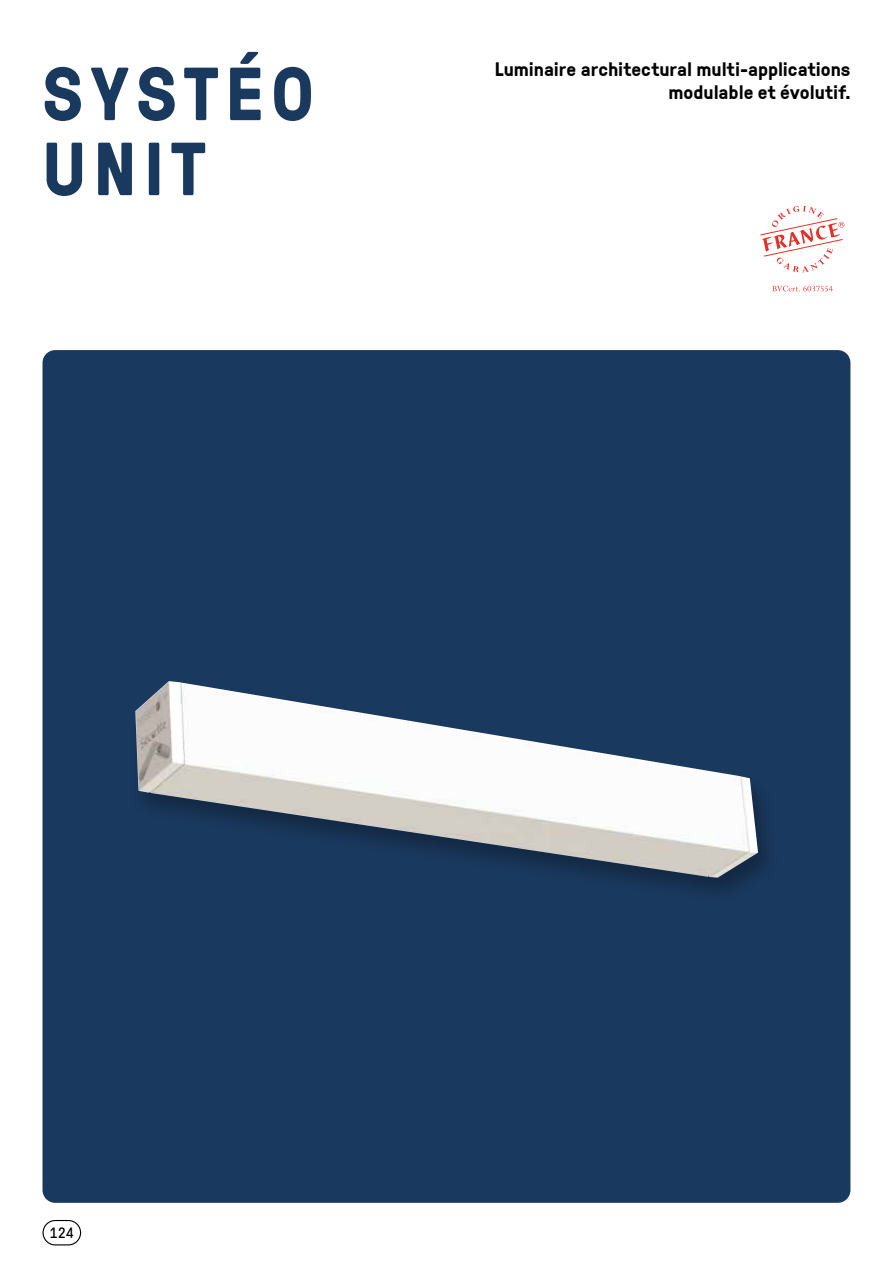
<style>
.page{position:relative;width:893px;height:1263px;background:#fff}
.page>*{position:absolute;margin:0;border:0;box-sizing:border-box;transform-origin:0 0}
.t1{font:700 75px/75px "GT Pressura";letter-spacing:.095em;color:#1a395e}
.t2{font:700 19.5px/23.4px "GT Pressura";color:#000;text-align:right}
.t3{font:15px "GT Pressura Pro Mono";color:#000}
</style>
<div class="page">
<div style="left:43px;top:1220px;width:38px;height:25px;border:1px solid #000;border-radius:12px"></div>
<div style="left:43px;top:350px;width:807px;height:853px;background:#1a395e;border-radius:13px"></div>
<img style="left:135px;top:681px;width:623px;height:197px">
<svg style="left:760px;top:206px;width:84px;height:66px"></svg>
<svg style="left:772px;top:286px;width:61px;height:6px"></svg>
<h1 class="t1" style="left:43px;top:54px;width:273px">SYSTÉO<br>UNIT</h1>
<p class="t2" style="left:495px;top:57px;width:357px">Luminaire architectural multi-applications modulable et évolutif.</p>
<p class="t3" style="left:50px;top:1224px;width:26px">124</p>
</div>
